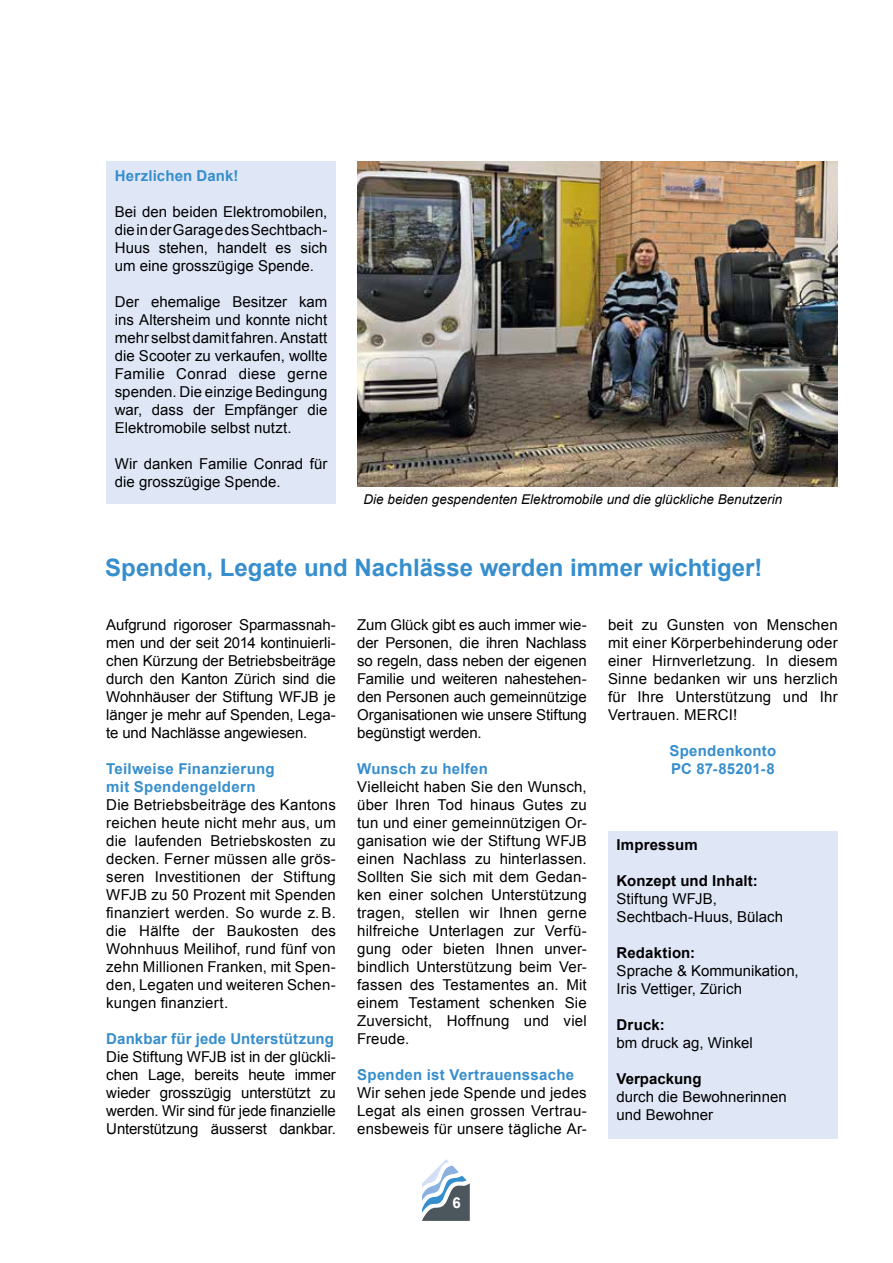
<style>
.page{position:relative;width:893px;height:1263px;background:#fff}
.page>*{position:absolute;margin:0;border:0;box-sizing:border-box;transform-origin:0 0}
.t1{font:700 24px "Arial";color:#368ecd}
.t2{font:15px/18px "Arial";letter-spacing:.005em;color:#000;text-align:justify}
.t3{font:700 15px/18px "Arial";letter-spacing:.015em;color:#368ecd}
.t4{font:700 15px "Arial";letter-spacing:.01em;color:#000}
.t5{font:700 15px "Arial";color:#fff}
.t6{font:italic 13.5px "Arial";color:#000}
</style>
<div class="page">
<svg style="left:422px;top:1159px;width:48px;height:62px"></svg>
<div style="left:608px;top:831px;width:230px;height:307px;background:#dfe7f7"></div>
<div style="left:106px;top:162px;width:230px;height:342px;background:#dfe7f7"></div>
<img style="left:357px;top:162px;width:481px;height:324px">
<p class="t3" style="left:115px;top:167px;width:125px">Herzlichen Dank!</p>
<p class="t2" style="left:115px;top:203px;width:214px">Bei den beiden Elektromobilen, die in der Garage des Sechtbach-Huus stehen, handelt es sich um eine grosszügige Spende.</p>
<p class="t2" style="left:115px;top:293px;width:214px">Der ehemalige Besitzer kam ins Altersheim und konnte nicht mehr selbst damit fahren. Anstatt die Scooter zu verkaufen, wollte Familie Conrad diese gerne spenden. Die einzige Bedingung war, dass der Empfänger die Elektromobile selbst nutzt.</p>
<p class="t2" style="left:115px;top:455px;width:214px">Wir danken Familie Conrad für die grosszügige Spende.</p>
<p class="t6" style="left:364px;top:491px;width:420px">Die beiden gespendenten Elektromobile und die glückliche Benutzerin</p>
<h1 class="t1" style="left:105px;top:552px;width:659px">Spenden, Legate und Nachlässe werden immer wichtiger!</h1>
<p class="t2" style="left:106px;top:616px;width:231px">Aufgrund rigoroser Sparmassnah&shy;men und der seit 2014 kontinuierli&shy;chen Kürzung der Betriebsbeiträge durch den Kanton Zürich sind die Wohnhäuser der Stiftung WFJB je länger je mehr auf Spenden, Lega&shy;te und Nachlässe angewiesen.</p>
<p class="t3" style="left:106px;top:760px;width:170px">Teilweise Finanzierung mit Spendengeldern</p>
<p class="t2" style="left:106px;top:796px;width:231px">Die Betriebsbeiträge des Kantons reichen heute nicht mehr aus, um die laufenden Betriebskosten zu decken. Ferner müssen alle grös&shy;seren Investitionen der Stiftung WFJB zu 50 Prozent mit Spenden finanziert werden. So wurde z.B. die Hälfte der Baukosten des Wohnhuus Meilihof, rund fünf von zehn Millionen Franken, mit Spen&shy;den, Legaten und weiteren Schen&shy;kungen finanziert.</p>
<p class="t3" style="left:106px;top:1030px;width:229px">Dankbar für jede Unterstützung</p>
<p class="t2" style="left:106px;top:1048px;width:231px">Die Stiftung WFJB ist in der glückli&shy;chen Lage, bereits heute immer wieder grosszügig unterstützt zu werden. Wir sind für jede finanzielle Unterstützung äusserst dankbar.</p>
<p class="t2" style="left:357px;top:616px;width:231px">Zum Glück gibt es auch immer wie&shy;der Personen, die ihren Nachlass so regeln, dass neben der eigenen Familie und weiteren nahestehen&shy;den Personen auch gemeinnützige Organisationen wie unsere Stiftung begünstigt werden.</p>
<p class="t3" style="left:357px;top:760px;width:132px">Wunsch zu helfen</p>
<p class="t2" style="left:357px;top:778px;width:231px">Vielleicht haben Sie den Wunsch, über Ihren Tod hinaus Gutes zu tun und einer gemeinnützigen Or&shy;ganisation wie der Stiftung WFJB einen Nachlass zu hinterlassen.<br>Sollten Sie sich mit dem Gedan&shy;ken einer solchen Unterstützung tragen, stellen wir Ihnen gerne hilfreiche Unterlagen zur Verfü&shy;gung oder bieten Ihnen unver&shy;bindlich Unterstützung beim Ver&shy;fassen des Testamentes an. Mit einem Testament schenken Sie Zuversicht, Hoffnung und viel Freude.</p>
<p class="t3" style="left:357px;top:1066px;width:218px">Spenden ist Vertrauenssache</p>
<p class="t2" style="left:357px;top:1084px;width:231px">Wir sehen jede Spende und jedes Legat als einen grossen Vertrau&shy;ensbeweis für unsere tägliche Ar-</p>
<p class="t2" style="left:608px;top:616px;width:231px">beit zu Gunsten von Menschen mit einer Körperbehinderung oder einer Hirnverletzung. In diesem Sinne bedanken wir uns herzlich für Ihre Unterstützung und Ihr Vertrauen. MERCI!</p>
<p class="t3" style="left:669px;top:742px;width:108px">Spendenkonto<br>PC 87-85201-8</p>
<p class="t4" style="left:617px;top:835px;width:83px">Impressum</p>
<p class="t4" style="left:617px;top:871px;width:143px">Konzept und Inhalt:</p>
<p class="t2" style="left:617px;top:890px;width:168px">Stiftung WFJB,<br>Sechtbach-Huus, Bülach</p>
<p class="t4" style="left:617px;top:943px;width:80px">Redaktion:</p>
<p class="t2" style="left:617px;top:962px;width:184px">Sprache &amp; Kommunikation,<br>Iris Vettiger, Zürich</p>
<p class="t4" style="left:617px;top:1015px;width:50px">Druck:</p>
<p class="t2" style="left:617px;top:1034px;width:138px">bm druck ag, Winkel</p>
<p class="t4" style="left:617px;top:1069px;width:87px">Verpackung</p>
<p class="t2" style="left:617px;top:1088px;width:172px">durch die Bewohnerinnen und Bewohner</p>
<p class="t5" style="left:453px;top:1192px;width:10px">6</p>
</div>
